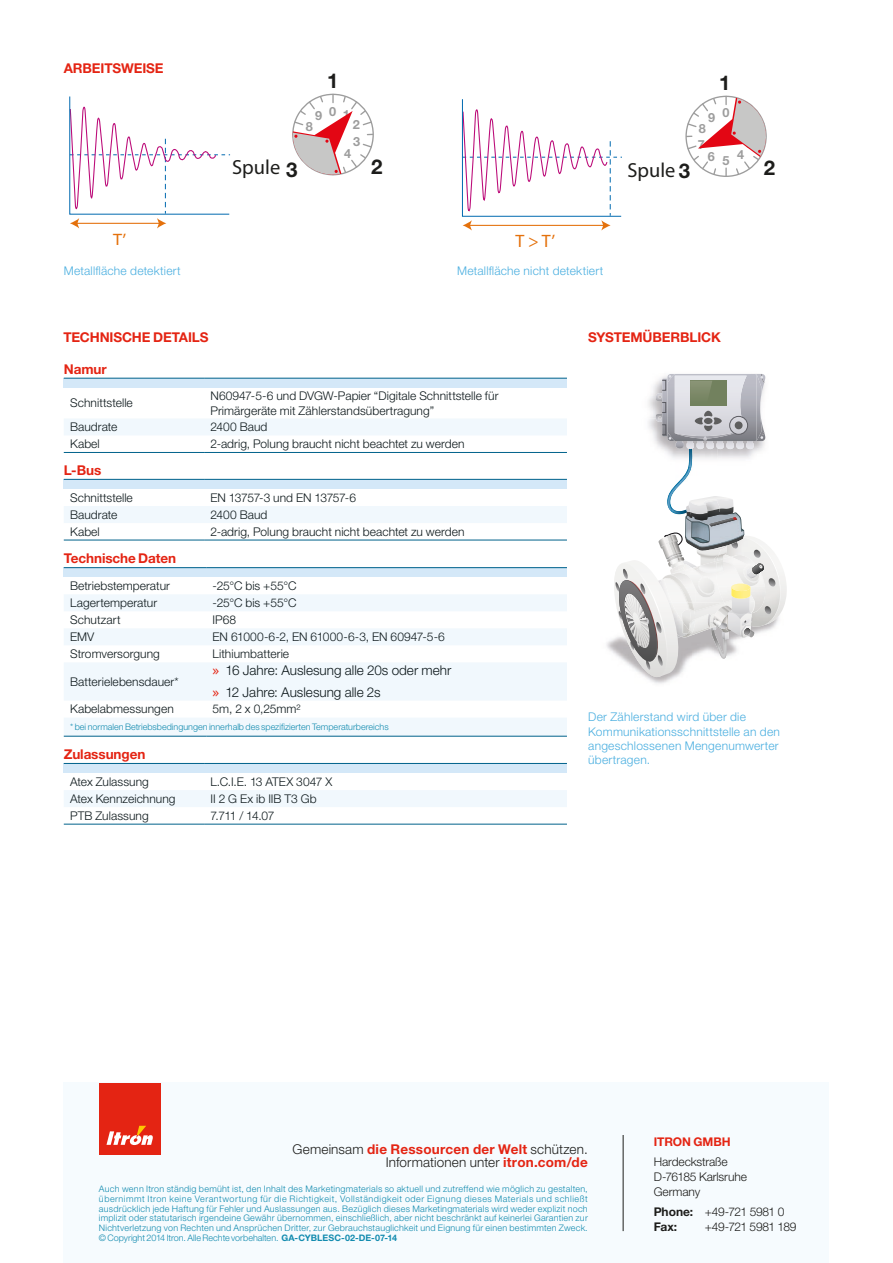
<style>
.page{position:relative;width:893px;height:1263px;background:#fff}
.page>*{position:absolute;margin:0;border:0;box-sizing:border-box;transform-origin:0 0}
.t1{font:500 20.4px "TF Forever";color:#1d1d1b}
.t2{font:700 20.4px "Helvetica Neue LT Std";color:#1d1d1b}
.t3{font:500 18px "TF Forever";color:#e4710c}
.t4{font:700 13.5px "Helvetica Neue LT Std";letter-spacing:-.01em;color:#e42413}
.t5{font:300 13.5px/13.5px "Helvetica Neue LT Std";letter-spacing:.01em;color:#1d1d1b;text-align:right}
.t6{font:300 13.5px/22.2px "Helvetica Neue LT Std";color:#0e191c}
.t7{font:700 12.75px/16.6px "Helvetica Neue LT Std";color:#9d9d9d}
.t8{font:700 12.6px "Helvetica Neue LT Std";color:#9d9d9d}
.t9{font:300 12px/14.4px "Helvetica Neue LT Std";letter-spacing:.005em;color:#0e191c}
.t10{font:300 12px/14.4px "Helvetica Neue LT Std";letter-spacing:.02em;color:#4bafe0}
.t11{font:300 12px/15px "Helvetica Neue LT Std";letter-spacing:-.015em;color:#1d1d1b}
.t12{font:300 12px/15px "Helvetica Neue LT Std";letter-spacing:-.035em;color:#1d1d1b}
.t13{font:300 12px "Helvetica Neue LT Std";letter-spacing:-.03em;color:#0e191c}
.t14{font:700 12px "Helvetica Neue LT Std";letter-spacing:-.005em;color:#e42413}
.t15{font:300 9px/9.8px "Helvetica Neue LT Std";color:#128baf;text-align:justify}
.s1{font-family:"Helvetica Neue LT Std";font-weight:700}
.s2{font-family:"Lucida Grande";font-weight:400;color:#e42413}
.s3{font-weight:700;color:#e42413}
.s4{font-weight:700}
</style>
<div class="page">
<div style="left:64px;top:378px;width:503px;height:10px;background:#d4e8f8"></div>
<div style="left:64px;top:419px;width:503px;height:16px;background:#f1f8fd"></div>
<hr style="left:64px;top:452px;width:140px;height:1px;background:#00628b">
<hr style="left:204px;top:452px;width:363px;height:1px;background:#00628b">
<hr style="left:64px;top:378px;width:140px;height:1px;background:#00628b">
<hr style="left:204px;top:378px;width:363px;height:1px;background:#00628b">
<div style="left:64px;top:479px;width:503px;height:10px;background:#d4e8f8"></div>
<div style="left:64px;top:506px;width:503px;height:17px;background:#f1f8fd"></div>
<hr style="left:64px;top:540px;width:140px;height:1px;background:#00628b">
<hr style="left:204px;top:540px;width:363px;height:1px;background:#00628b">
<hr style="left:64px;top:479px;width:140px;height:1px;background:#00628b">
<hr style="left:204px;top:479px;width:363px;height:1px;background:#00628b">
<div style="left:64px;top:763px;width:503px;height:10px;background:#d4e8f8"></div>
<div style="left:64px;top:790px;width:503px;height:17px;background:#f1f8fd"></div>
<hr style="left:64px;top:824px;width:140px;height:1px;background:#00628b">
<hr style="left:204px;top:824px;width:363px;height:1px;background:#00628b">
<hr style="left:64px;top:763px;width:140px;height:1px;background:#00628b">
<hr style="left:204px;top:763px;width:363px;height:1px;background:#00628b">
<div style="left:64px;top:568px;width:503px;height:9px;background:#d4e8f8"></div>
<svg style="left:64px;top:595px;width:503px;height:141px;fill:#f1f8fd"></svg>
<hr style="left:64px;top:567px;width:142px;height:1px;background:#00628b">
<hr style="left:206px;top:567px;width:361px;height:1px;background:#00628b">
<hr style="left:64px;top:736px;width:142px;height:1px;background:#00628b">
<hr style="left:206px;top:736px;width:361px;height:1px;background:#00628b">
<svg style="left:69px;top:96px;width:161px;height:132px"></svg>
<svg style="left:292px;top:94px;width:81px;height:82px"></svg>
<svg style="left:462px;top:99px;width:160px;height:131px"></svg>
<svg style="left:686px;top:96px;width:81px;height:80px"></svg>
<img style="left:606px;top:640px;width:64px;height:44px">
<svg style="left:611px;top:374px;width:176px;height:306px"></svg>
<div style="left:64px;top:1083px;width:765px;height:180px;background:#f6fbfe"></div>
<div style="left:99px;top:1083px;width:62px;height:71px;background:#e42413"></div>
<svg style="left:106px;top:1126px;width:47px;height:19px"></svg>
<hr style="left:623px;top:1135px;width:1px;height:96px;background:#1d1d1b">
<h3 class="t4" style="left:64px;top:60px;width:101px">ARBEITSWEISE</h3>
<h2 class="t3" style="left:113px;top:228px;width:15px">T’</h2>
<h1 class="t2" style="left:327px;top:68px;width:13px">1</h1>
<h3 class="t7" style="left:329px;top:104px;width:22px">0 1</h3>
<h3 class="t7" style="left:315px;top:107px;width:9px">9</h3>
<h3 class="t7" style="left:353px;top:116px;width:9px">2<br>3</h3>
<h3 class="t7" style="left:306px;top:118px;width:9px">8</h3>
<h3 class="t7" style="left:344px;top:144px;width:9px">4</h3>
<h1 class="t2" style="left:286px;top:157px;width:13px">3</h1>
<h1 class="t2" style="left:371px;top:154px;width:13px">2</h1>
<h1 class="t1" style="left:232px;top:155px;width:50px">Spule</h1>
<h2 class="t3" style="left:515px;top:230px;width:41px">T &gt; T’</h2>
<h3 class="t10" style="left:64px;top:263px;width:119px">Metallfläche detektiert</h3>
<h3 class="t10" style="left:457px;top:263px;width:148px">Metallfläche nicht detektiert</h3>
<h1 class="t1" style="left:627px;top:158px;width:64px">Spule <span class="s1">3</span></h1>
<h1 class="t2" style="left:719px;top:70px;width:13px">1</h1>
<h3 class="t8" style="left:722px;top:107px;width:22px">0 1</h3>
<h3 class="t8" style="left:737px;top:147px;width:9px">4</h3>
<h3 class="t8" style="left:722px;top:153px;width:9px">5</h3>
<h3 class="t8" style="left:708px;top:109px;width:9px">9</h3>
<h3 class="t8" style="left:699px;top:121px;width:9px">8</h3>
<h3 class="t8" style="left:698px;top:136px;width:9px">7</h3>
<h3 class="t8" style="left:708px;top:149px;width:9px">6</h3>
<h1 class="t2" style="left:764px;top:155px;width:13px">2</h1>
<h3 class="t4" style="left:63px;top:328px;width:147px">TECHNISCHE DETAILS</h3>
<h3 class="t4" style="left:588px;top:328px;width:134px">SYSTEMÜBERBLICK</h3>
<h3 class="t4" style="left:64px;top:361px;width:44px">Namur</h3>
<h3 class="t9" style="left:70px;top:396px;width:64px">Schnittstelle</h3>
<h3 class="t9" style="left:210px;top:388px;width:289px">N60947-5-6 und DVGW-Papier “Digitale Schnittstelle für<br>Primärgeräte mit Zählerstandsübertragung”</h3>
<h3 class="t9" style="left:70px;top:419px;width:49px">Baudrate</h3>
<h3 class="t9" style="left:210px;top:419px;width:58px">2400 Baud</h3>
<h3 class="t9" style="left:70px;top:436px;width:31px">Kabel</h3>
<h3 class="t9" style="left:210px;top:436px;width:256px">2-adrig, Polung braucht nicht beachtet zu werden</h3>
<h3 class="t4" style="left:64px;top:462px;width:39px">L-Bus</h3>
<h3 class="t9" style="left:70px;top:490px;width:64px">Schnittstelle</h3>
<h3 class="t13" style="left:210px;top:490px;width:147px">EN 13757-3 und EN 13757-6</h3>
<h3 class="t9" style="left:70px;top:507px;width:49px">Baudrate</h3>
<h3 class="t9" style="left:210px;top:507px;width:58px">2400 Baud</h3>
<h3 class="t9" style="left:70px;top:524px;width:31px">Kabel</h3>
<h3 class="t9" style="left:210px;top:524px;width:256px">2-adrig, Polung braucht nicht beachtet zu werden</h3>
<h3 class="t4" style="left:64px;top:550px;width:114px">Technische Daten</h3>
<h3 class="t9" style="left:70px;top:578px;width:101px">Betriebstemperatur</h3>
<h3 class="t9" style="left:213px;top:578px;width:85px">-25°C bis +55°C</h3>
<h3 class="t9" style="left:70px;top:595px;width:88px">Lagertemperatur</h3>
<h3 class="t9" style="left:213px;top:595px;width:85px">-25°C bis +55°C</h3>
<h3 class="t9" style="left:70px;top:612px;width:52px">Schutzart</h3>
<h3 class="t9" style="left:213px;top:612px;width:25px">IP68</h3>
<h3 class="t9" style="left:70px;top:629px;width:26px">EMV</h3>
<h3 class="t9" style="left:213px;top:629px;width:234px">EN 61000-6-2, EN 61000-6-3, EN 60947-5-6</h3>
<h3 class="t9" style="left:70px;top:646px;width:91px">Stromversorgung</h3>
<h3 class="t9" style="left:213px;top:646px;width:78px">Lithiumbatterie</h3>
<h3 class="t9" style="left:70px;top:674px;width:110px">Batterielebensdauer*</h3>
<h3 class="t6" style="left:213px;top:659px;width:240px"><span class="s2">»</span> 16 Jahre: Auslesung alle 20s oder mehr <span class="s2">»</span> 12 Jahre: Auslesung alle 2s</h3>
<h3 class="t9" style="left:70px;top:702px;width:105px">Kabelabmessungen</h3>
<h3 class="t9" style="left:213px;top:702px;width:89px">5m, 2 x 0,25mm²</h3>
<p class="t15" style="left:70px;top:722px;width:320px">* bei normalen Betriebsbedingungen innerhalb des spezifizierten Temperaturbereichs</p>
<h3 class="t4" style="left:64px;top:746px;width:83px">Zulassungen</h3>
<h3 class="t9" style="left:70px;top:774px;width:80px">Atex Zulassung</h3>
<h3 class="t9" style="left:210px;top:774px;width:123px">L.C.I.E. 13 ATEX 3047 X</h3>
<h3 class="t9" style="left:70px;top:791px;width:107px">Atex Kennzeichnung</h3>
<h3 class="t9" style="left:210px;top:791px;width:108px">II 2 G Ex ib IIB T3 Gb</h3>
<h3 class="t9" style="left:70px;top:808px;width:80px">PTB Zulassung</h3>
<h3 class="t9" style="left:210px;top:808px;width:65px">7.711 / 14.07</h3>
<h3 class="t10" style="left:588px;top:709px;width:193px">Der Zählerstand wird über die<br>Kommunikationsschnittstelle an den angeschlossenen Mengenumwerter übertragen.</h3>
<h3 class="t5" style="left:293px;top:1142px;width:297px">Gemeinsam <span class="s3">die Ressourcen der Welt</span> schützen.<br>Informationen unter <span class="s3">itron.com/de</span></h3>
<p class="t15" style="left:99px;top:1184px;width:490px">Auch wenn Itron ständig bemüht ist, den Inhalt des Marketingmaterials so aktuell und zutreffend wie möglich zu gestalten, übernimmt Itron keine Verantwortung für die Richtigkeit, Vollständigkeit oder Eignung dieses Materials und schließt ausdrücklich jede Haftung für Fehler und Auslassungen aus. Bezüglich dieses Marketingmaterials wird weder explizit noch implizit oder statutarisch irgendeine Gewähr übernommen, einschließlich, aber nicht beschränkt auf keinerlei Garantien zur Nichtverletzung von Rechten und Ansprüchen Dritter, zur Gebrauchstauglichkeit und Eignung für einen bestimmten Zweck. © Copyright 2014 Itron. Alle Rechte vorbehalten. <span class="s4">GA-CYBLESC-02-DE-07-14</span></p>
<h3 class="t14" style="left:654px;top:1135px;width:78px">ITRON GMBH</h3>
<h3 class="t11" style="left:654px;top:1153px;width:95px">Hardeckstraße<br>D-76185 Karlsruhe<br>Germany</h3>
<h3 class="t12" style="left:654px;top:1204px;width:132px"><span class="s4">Phone:</span> +49-721 5981 0<br><span class="s4">Fax:</span></h3>
<h3 class="t12" style="left:705px;top:1219px;width:93px">+49-721 5981 189</h3>
</div>
